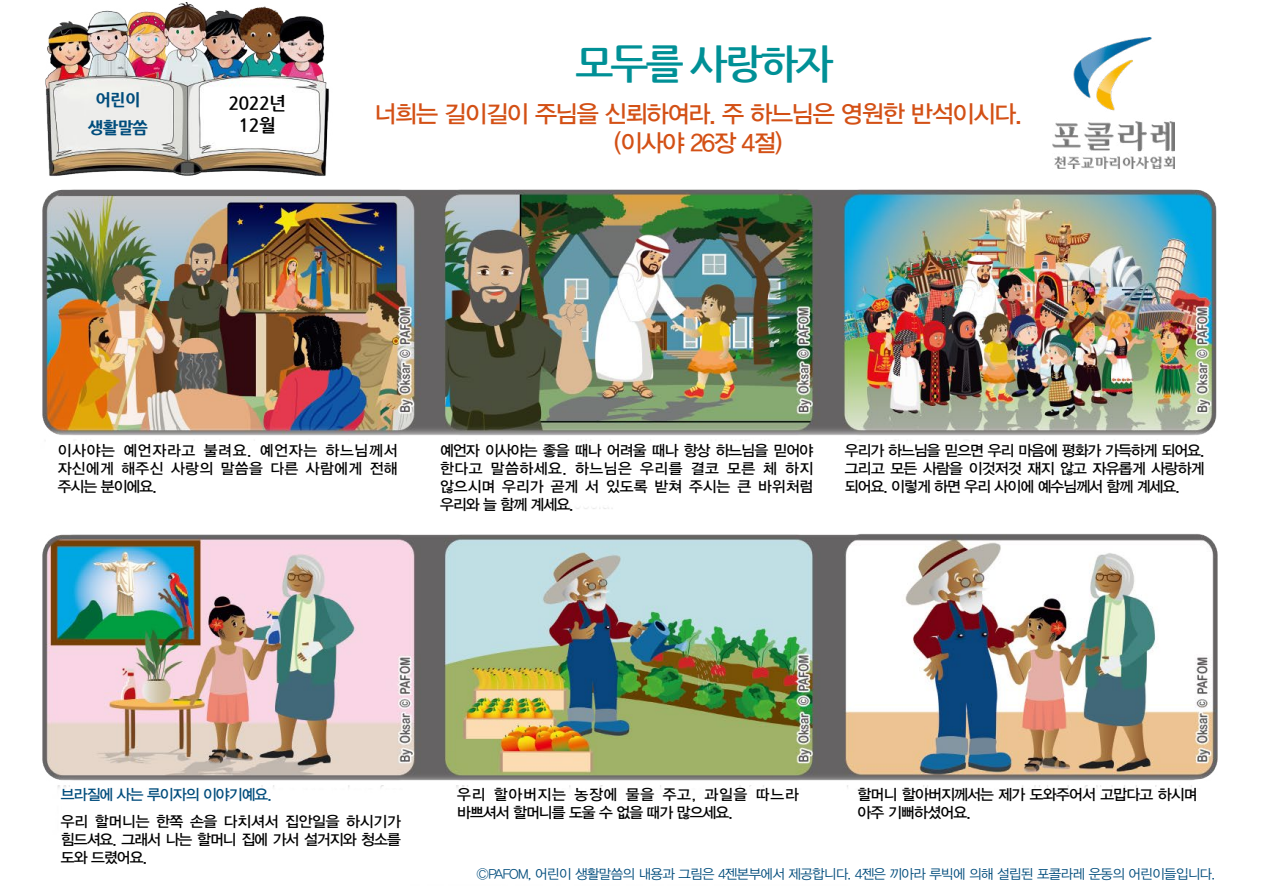
<style>
.page{position:relative;width:1263px;height:893px;background:#fff}
.page>*{position:absolute;margin:0;border:0;box-sizing:border-box;transform-origin:0 0}
.t1{font:700 40.5px "Nanum Gothic";letter-spacing:-.07em;color:#009096}
.t2{font:24px/28.8px "YDVYGO13";letter-spacing:-.05em;color:#d35015;text-align:center}
.t3{font:700 18px/22.5px "Nanum Gothic";letter-spacing:-.04em;color:#000;text-align:center}
.t4{font:800 16.5px/28.5px "Nanum Gothic";letter-spacing:-.04em;color:#004c7c;text-align:center}
.t5{font:15px/18px "YDVYGO13";letter-spacing:-.045em;color:#000;text-align:justify}
.t6{font:15px/18px "YDVYGO13";letter-spacing:.05em;color:#000}
.t7{font:15px "YDVYGO13";letter-spacing:-.06em;color:#004c7c}
.t8{font:13.5px "YDVYGO12";letter-spacing:-.04em;color:#004c7c}
</style>
<div class="page">
<img style="left:42px;top:2px;width:1176px;height:786px">
<img style="left:1053px;top:38px;width:122px;height:131px">
<p class="t4" style="left:88px;top:85px;width:62px">어린이 생활말씀</p>
<p class="t3" style="left:228px;top:92px;width:59px">2022년<br>12월</p>
<h1 class="t1" style="left:575px;top:45px;width:259px">모두를 사랑하자</h1>
<h2 class="t2" style="left:374px;top:100px;width:649px">너희는 길이길이 주님을 신뢰하여라. 주 하느님은 영원한 반석이시다. (이사야 26장 4절)</h2>
<p class="t5" style="left:58px;top:442px;width:341px">이사야는 예언자라고 불려요. 예언자는 하느님께서 자신에게 해주신 사랑의 말씀을 다른 사람에게 전해 주시는 분이에요.</p>
<p class="t5" style="left:440px;top:442px;width:375px">예언자 이사야는 좋을 때나 어려울 때나 항상 하느님을 믿어야 한다고 말씀하세요. 하느님은 우리를 결코 모른 체 하지 않으시며 우리가 곧게 서 있도록 받쳐 주시는 큰 바위처럼 우리와 늘 함께 계세요.</p>
<p class="t5" style="left:845px;top:442px;width:361px">우리가 하느님을 믿으면 우리 마음에 평화가 가득하게 되어요. 그리고 모든 사람을 이것저것 재지 않고 자유롭게 사랑하게 되어요. 이렇게 하면 우리 사이에 예수님께서 함께 계세요.</p>
<p class="t7" style="left:61px;top:786px;width:212px">브라질에 사는 루이자의 이야기예요.</p>
<p class="t5" style="left:61px;top:813px;width:341px">우리 할머니는 한쪽 손을 다치셔서 집안일을 하시기가 힘드셔요. 그래서 나는 할머니 집에 가서 설거지와 청소를 도와 드렸어요.</p>
<p class="t6" style="left:457px;top:786px;width:343px">우리 할아버지는 농장에 물을 주고, 과일을 따느라 바쁘셔서 할머니를 도울 수 없을 때가 많으세요.</p>
<p class="t5" style="left:857px;top:786px;width:342px">할머니 할아버지께서는 제가 도와주어서 고맙다고 하시며 아주 기뻐하셨어요.</p>
<p class="t8" style="left:476px;top:866px;width:740px">ⒸPAFOM, 어린이 생활말씀의 내용과 그림은 4젠본부에서 제공합니다. 4젠은 끼아라 루빅에 의해 설립된 포콜라레 운동의 어린이들입니다.</p>
</div>
